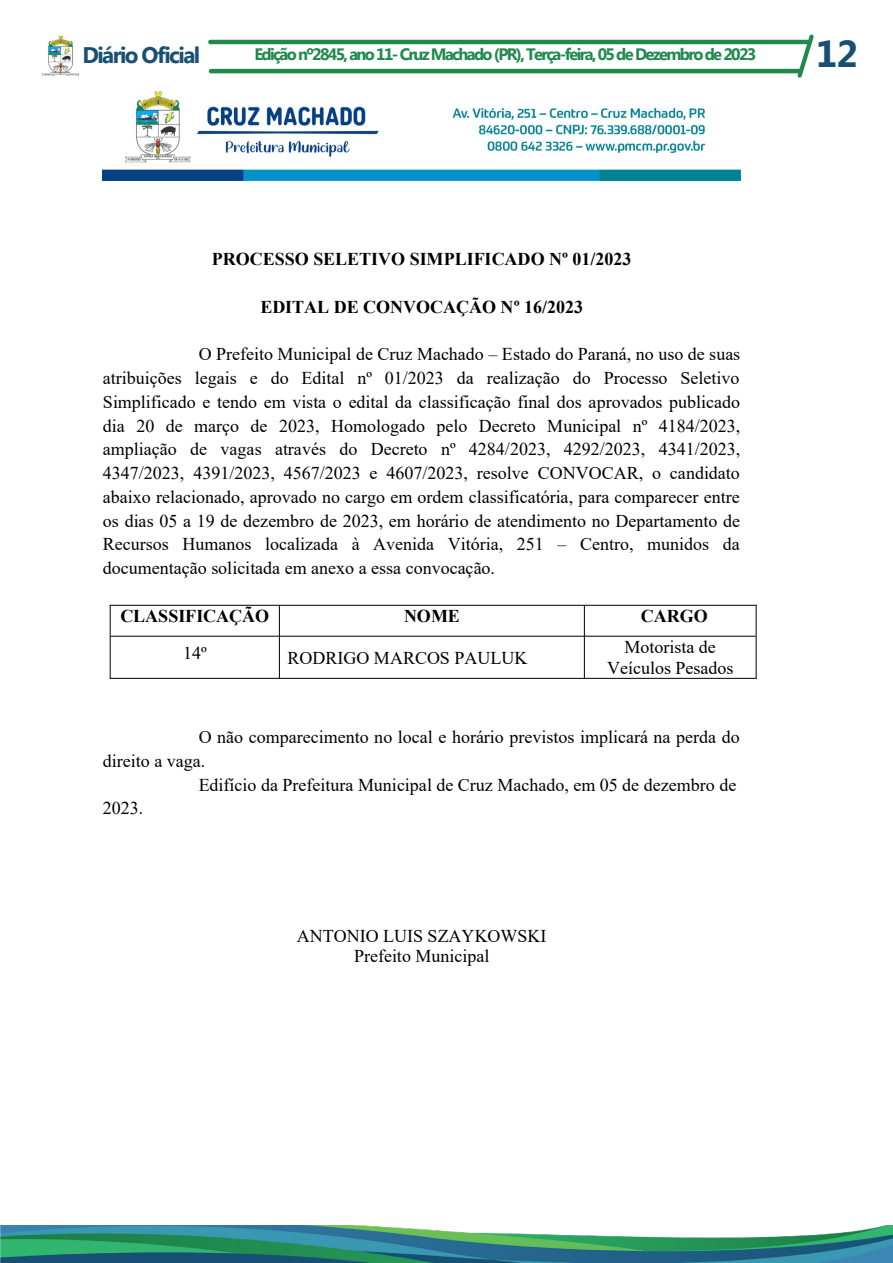
<style>
.page{position:relative;width:893px;height:1263px;background:#fff}
.page>*{position:absolute;margin:0;border:0;box-sizing:border-box;transform-origin:0 0}
.t1{font:700 37.5px "Myanmar Text";color:#175074}
.t2{font:700 22.5px "Myanmar Text";letter-spacing:-.07em;color:#175074}
.t3{font:18px/23.9px "Times New Roman";color:#000;text-align:center}
.t4{font:700 18px "Times New Roman";color:#000}
.t5{font:700 16.5px "Myanmar Text";letter-spacing:-.1em;color:#20894d}
</style>
<div class="page">
<hr style="left:208px;top:40px;width:602px;height:4px;background:#20894d;border-radius:2px">
<hr style="left:209px;top:69px;width:593px;height:4px;background:#20894d;border-radius:2px">
<img style="left:43px;top:37px;width:36px;height:38px">
<svg style="left:797px;top:34px;width:17px;height:44px"></svg>
<img style="left:0;top:1225px;width:893px;height:38px">
<img style="left:103px;top:91px;width:637px;height:89px">
<hr style="left:110px;top:605px;width:646px;height:1px;background:#000">
<hr style="left:111px;top:636px;width:645px;height:1px;background:#000">
<hr style="left:110px;top:678px;width:646px;height:1px;background:#000">
<hr style="left:110px;top:605px;width:1px;height:74px;background:#000">
<hr style="left:279px;top:606px;width:1px;height:72px;background:#000">
<hr style="left:584px;top:606px;width:1px;height:72px;background:#000">
<hr style="left:756px;top:605px;width:1px;height:74px;background:#000">
<p class="t2" style="left:82px;top:42px;width:119px">Diário Oficial</p>
<p class="t5" style="left:254px;top:45px;width:503px">Edição nº2845, ano 11- Cruz Machado (PR), Terça-feira, 05 de Dezembro de 2023</p>
<p class="t1" style="left:816px;top:32px;width:44px">12</p>
<p class="t4" style="left:212px;top:250px;width:421px">PROCESSO SELETIVO SIMPLIFICADO Nº 01/2023</p>
<p class="t4" style="left:260px;top:297px;width:324px">EDITAL DE CONVOCAÇÃO Nº 16/2023</p>
<p class="t3" style="left:103px;top:342px;width:639px;text-align:justify;text-indent:96px">O Prefeito Municipal de Cruz Machado – Estado do Paraná, no uso de suas atribuições legais e do Edital nº 01/2023 da realização do Processo Seletivo Simplificado e tendo em vista o edital da classificação final dos aprovados publicado dia 20 de março de 2023, Homologado pelo Decreto Municipal nº 4184/2023, ampliação de vagas através do Decreto nº 4284/2023, 4292/2023, 4341/2023, 4347/2023, 4391/2023, 4567/2023 e 4607/2023, resolve CONVOCAR, o candidato abaixo relacionado, aprovado no cargo em ordem classificatória, para comparecer entre os dias 05 a 19 de dezembro de 2023, em horário de atendimento no Departamento de Recursos Humanos localizada à Avenida Vitória, 251 – Centro, munidos da documentação solicitada em anexo a essa convocação.</p>
<p class="t4" style="left:120px;top:607px;width:150px">CLASSIFICAÇÃO</p>
<p class="t4" style="left:404px;top:607px;width:57px">NOME</p>
<p class="t4" style="left:641px;top:607px;width:68px">CARGO</p>
<p class="t3" style="left:183px;top:641px;width:25px">14º</p>
<p class="t3" style="left:288px;top:646px;width:241px">RODRIGO MARCOS PAULUK</p>
<p class="t3" style="left:607px;top:637px;width:128px;line-height:20.7px">Motorista de<br>Veículos Pesados</p>
<p class="t3" style="left:199px;top:725px;width:543px">O não comparecimento no local e horário previstos implicará na perda do</p>
<p class="t3" style="left:103px;top:749px;width:104px">direito a vaga.</p>
<p class="t3" style="left:199px;top:773px;width:539px">Edifício da Prefeitura Municipal de Cruz Machado, em 05 de dezembro de</p>
<p class="t3" style="left:103px;top:796px;width:42px">2023.</p>
<p class="t3" style="left:297px;top:925px;width:251px;line-height:20.7px">ANTONIO LUIS SZAYKOWSKI<br>Prefeito Municipal</p>
</div>
